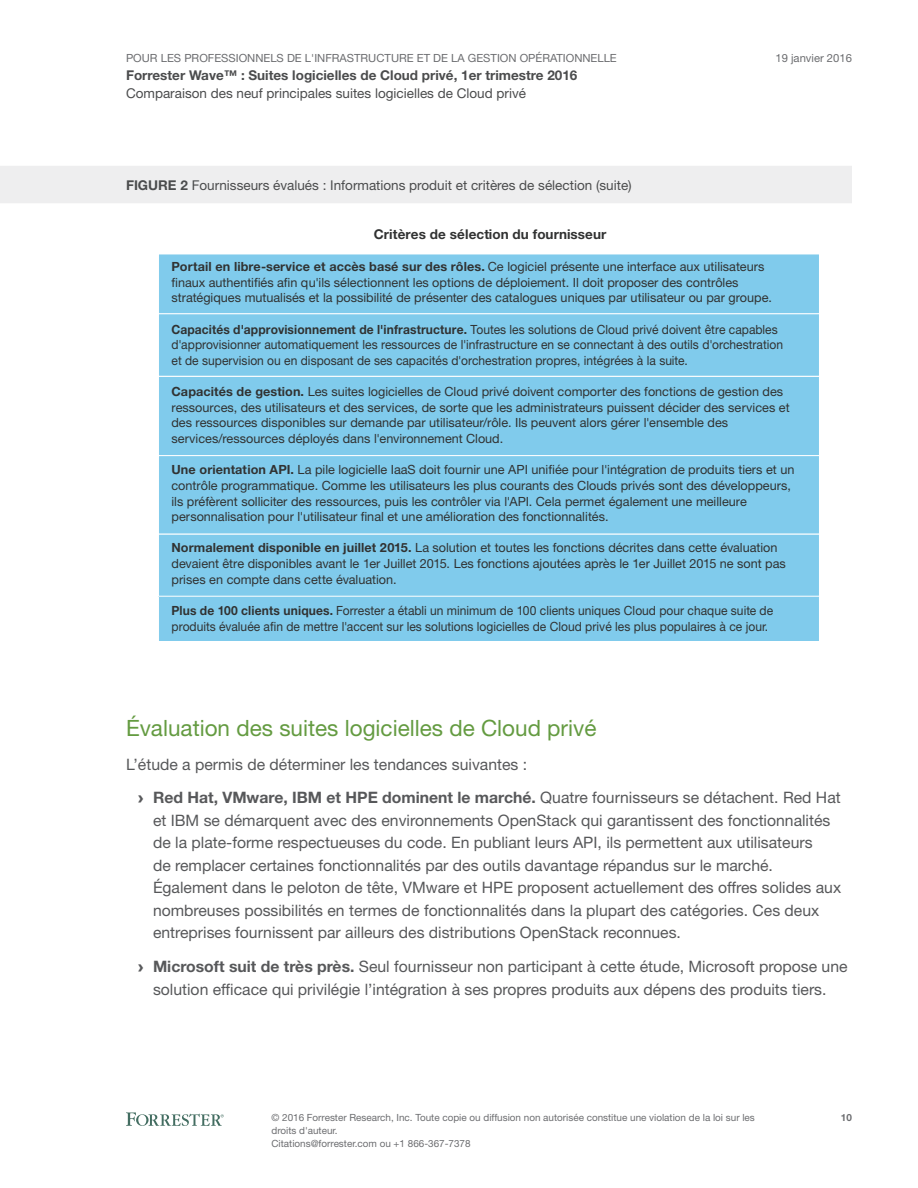
<style>
.page{position:relative;width:918px;height:1188px;background:#fff}
.page>*{position:absolute;margin:0;border:0;box-sizing:border-box;transform-origin:0 0}
.Heading_1{font:22.5px "Helvetica Neue LT Std";color:#649b41}
.t1{font:15.75px/22.5px "Helvetica Neue LT Std";color:#57585a}
.FigureHalfPage{font:13.5px "Helvetica Neue LT Std";color:#4b4c4d}
.t2{font:700 13.5px "Helvetica Neue LT Std";color:#4b4c4d}
.t3{font:700 13.5px "Helvetica Neue LT Std";letter-spacing:.005em;color:#313232}
.t4{font:12.6px/15.6px "Helvetica Neue LT Std";color:#313232}
.t5{font:12.6px/15.6px "Helvetica Neue LT Std";color:#313232;scale:.95 1}
.t6{font:700 12.6px "Helvetica Neue LT Std";letter-spacing:.005em;color:#313232}
.t7{font:11.25px "Helvetica Neue LT Std";color:#6c6d70}
.t8{font:9.9px/12.8px "Helvetica Neue LT Std";color:#6c6d70}
.t9{font:700 9.9px "Helvetica Neue LT Std";color:#6c6d70}
.s1{font-weight:700}
.s2{font-weight:400}
.s3{font-family:"Arial";font-weight:900}
</style>
<div class="page">
<svg style="left:126px;top:1112px;width:98px;height:14px"></svg>
<div style="left:0;top:166px;width:852px;height:37px;background:#eeeeef"></div>
<div style="left:159px;top:596px;width:660px;height:46px;background:#80cbec"></div>
<div style="left:158px;top:596px;width:662px;height:46px;border:1px solid #fff"></div>
<div style="left:159px;top:534px;width:660px;height:62px;background:#80cbec"></div>
<div style="left:158px;top:534px;width:662px;height:62px;border:1px solid #fff"></div>
<div style="left:159px;top:456px;width:660px;height:78px;background:#80cbec"></div>
<div style="left:159px;top:376px;width:660px;height:80px;background:#80cbec"></div>
<div style="left:158px;top:376px;width:662px;height:80px;border:1px solid #fff"></div>
<div style="left:159px;top:314px;width:660px;height:62px;background:#80cbec"></div>
<div style="left:158px;top:313px;width:662px;height:64px;border:1px solid #fff"></div>
<div style="left:159px;top:254px;width:660px;height:60px;background:#80cbec"></div>
<div style="left:158px;top:254px;width:662px;height:60px;border:1px solid #fff"></div>
<p class="t7" style="left:126px;top:51px;width:492px">POUR LES PROFESSIONNELS DE L'INFRASTRUCTURE ET DE LA GESTION OPÉRATIONNELLE</p>
<p class="t2" style="left:126px;top:67px;width:453px">Forrester Wave™ : Suites logicielles de Cloud privé, 1er trimestre 2016</p>
<p class="FigureHalfPage" style="left:126px;top:85px;width:402px">Comparaison des neuf principales suites logicielles de Cloud privé</p>
<p class="t7" style="left:776px;top:51px;width:78px">19 janvier 2016</p>
<p class="FigureHalfPage" style="left:126px;top:177px;width:507px"><span class="s1">FIGURE 2</span> Fournisseurs évalués : Informations produit et critères de sélection (suite)</p>
<p class="t3" style="left:374px;top:225px;width:234px">Critères de sélection du fournisseur</p>
<p class="t6" style="left:172px;top:259px;width:595px">Portail en libre-service et accès basé sur des rôles. <span class="s2">Ce logiciel présente une interface aux utilisateurs</span></p>
<p class="t4" style="left:178px;top:274px;width:562px">naux authenti és a n qu'ils sélectionnent les options de déploiement. Il doit proposer des contrôles</p>
<p class="t4" style="left:172px;top:290px;width:602px">stratégiques mutualisés et la possibilité de présenter des catalogues uniques par utilisateur ou par groupe.</p>
<p class="t5" style="left:172px;top:321px;width:645px"><span class="s1">Capacités d'approvisionnement de l'infrastructure.</span> Toutes les solutions de Cloud privé doivent être capables d'approvisionner automatiquement les ressources de l'infrastructure en se connectant à des outils d'orchestration et de supervision ou en disposant de ses capacités d'orchestration propres, intégrées à la suite.</p>
<p class="t4" style="left:171px;top:384px;width:620px"><span class="s1">Capacités de gestion.</span> Les suites logicielles de Cloud privé doivent comporter des fonctions de gestion des ressources, des utilisateurs et des services, de sorte que les administrateurs puissent décider des services et des ressources disponibles sur demande par utilisateur/rôle. Ils peuvent alors gérer l'ensemble des services/ressources déployés dans l'environnement Cloud.</p>
<p class="t4" style="left:172px;top:462px;width:624px"><span class="s1">Une orientation API.</span> La pile logicielle IaaS doit fournir une API uni ée pour l'intégration de produits tiers et un contrôle programmatique. Comme les utilisateurs les plus courants des Clouds privés sont des développeurs, ils préfèrent solliciter des ressources, puis les contrôler via l'API. Cela permet également une meilleure personnalisation pour l'utilisateur nal et une amélioration des fonctionnalités.</p>
<p class="t4" style="left:172px;top:540px;width:616px"><span class="s1">Normalement disponible en juillet 2015.</span> La solution et toutes les fonctions décrites dans cette évaluation devaient être disponibles avant le 1er Juillet 2015. Les fonctions ajoutées après le 1er Juillet 2015 ne sont pas prises en compte dans cette évaluation.</p>
<p class="t5" style="left:172px;top:603px;width:635px"><span class="s1">Plus de 100 clients uniques.</span> Forrester a établi un minimum de 100 clients uniques Cloud pour chaque suite de produits évaluée a n de mettre l'accent sur les solutions logicielles de Cloud privé les plus populaires à ce jour.</p>
<p class="Heading_1" style="left:126px;top:714px;width:472px">Évaluation des suites logicielles de Cloud privé</p>
<p class="t1" style="left:126px;top:752px;width:403px">L’étude a permis de déterminer les tendances suivantes :</p>
<p class="t1" style="left:153px;top:786px;width:690px;text-indent:-15px"><span class="s3">›</span> <span class="s1">Red Hat, VMware, IBM et HPE dominent le marché.</span> Quatre fournisseurs se détachent. Red Hat et IBM se démarquent avec des environnements OpenStack qui garantissent des fonctionnalités de la plate-forme respectueuses du code. En publiant leurs API, ils permettent aux utilisateurs<br>de remplacer certaines fonctionnalités par des outils davantage répandus sur le marché.<br>Également dans le peloton de tête, VMware et HPE proposent actuellement des offres solides aux nombreuses possibilités en termes de fonctionnalités dans la plupart des catégories. Ces deux entreprises fournissent par ailleurs des distributions OpenStack reconnues.</p>
<p class="t1" style="left:138px;top:955px;width:711px;text-align:center"><span class="s3">›</span> <span class="s1">Microsoft suit de très près.</span> Seul fournisseur non participant à cette étude, Microsoft propose une solution efficace qui privilégie l’intégration à ses propres produits aux dépens des produits tiers.</p>
<p class="t8" style="left:272px;top:1111px;width:485px">© 2016 Forrester Research, Inc. Toute copie ou diffusion non autorisée constitue une violation de la loi sur les droits d'auteur.<br>Citations@forrester.com ou +1 866-367-7378</p>
<p class="t9" style="left:841px;top:1112px;width:13px">10</p>
</div>
